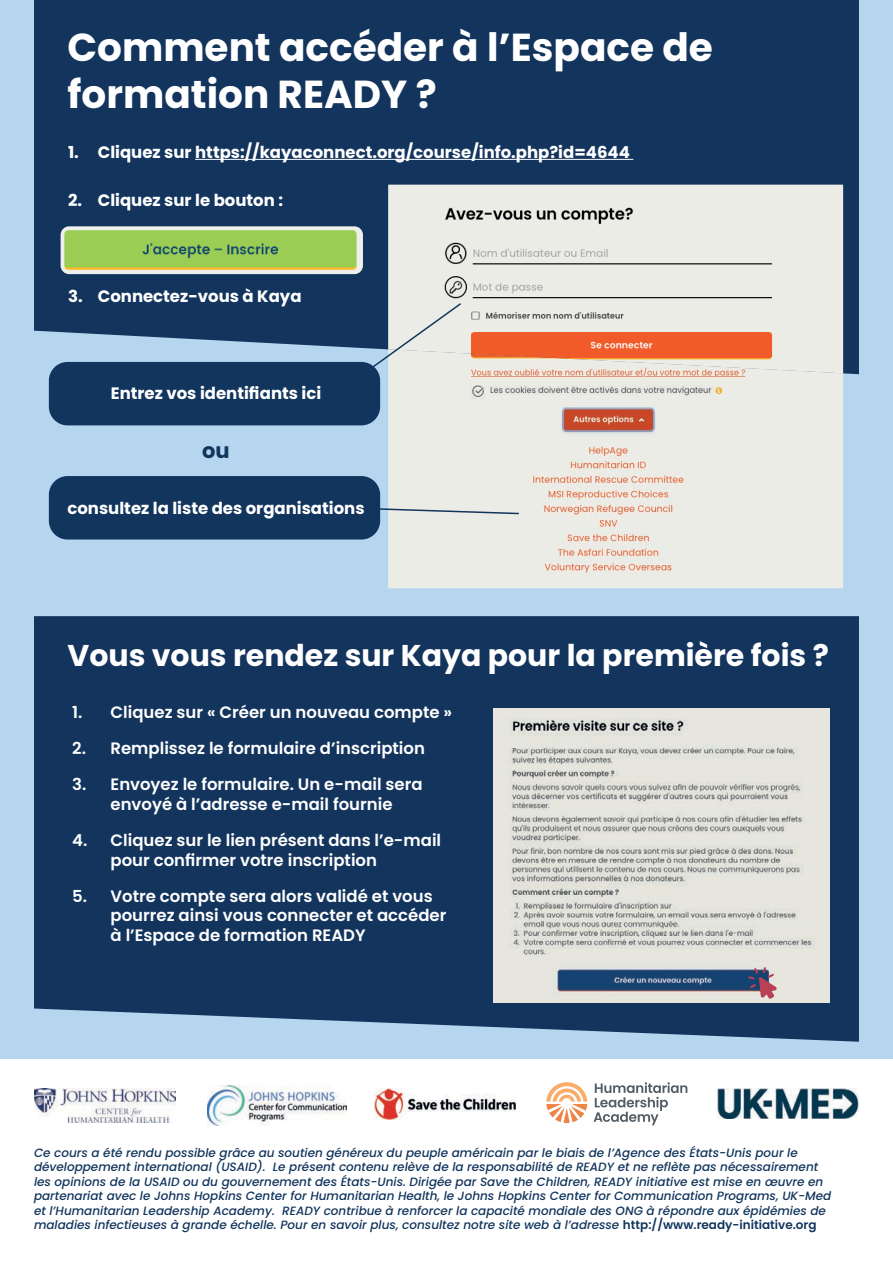
<style>
.page{position:relative;width:893px;height:1263px;background:#fff}
.page>*{position:absolute;margin:0;border:0;box-sizing:border-box;transform-origin:0 0}
.t1{font:700 39px/46.8px "Poppins";color:#fff}
.t2{font:700 30px "Poppins";color:#fff}
.t3{font:700 21px "Poppins";color:#12355d}
.t4{font:600 16.5px/19.8px "Poppins";color:#fff}
.t5{font:700 16.5px "Poppins";color:#fff}
.t6{font:italic 500 12px/14.4px "Poppins";color:#12355d}
.s1{font-weight:600;font-style:normal}
</style>
<div class="page">
<div style="left:0;top:0;width:893px;height:1059px;background:#b5d6ee"></div>
<div style="left:34px;top:0;width:825px;height:374px;background:#13345d"></div>
<hr style="left:195px;top:159px;width:438px;height:1px;background:#fff">
<div style="left:34px;top:616px;width:825px;height:426px;background:#13345d"></div>
<img style="left:61px;top:226px;width:302px;height:48px">
<img style="left:388px;top:373px;width:455px;height:215px">
<img style="left:388px;top:185px;width:455px;height:188px">
<img style="left:493px;top:708px;width:337px;height:294px">
<div style="left:50px;top:363px;width:329px;height:62px;background:#12355d;border-radius:18px"></div>
<div style="left:49px;top:362px;width:331px;height:63px;border:2px solid #12355d;border-radius:18px"></div>
<div style="left:50px;top:477px;width:329px;height:62px;background:#12355d;border-radius:18px"></div>
<div style="left:49px;top:476px;width:331px;height:63px;border:2px solid #12355d;border-radius:18px"></div>
<svg style="left:377px;top:506px;width:143px;height:9px"></svg>
<svg style="left:334px;top:302px;width:129px;height:94px"></svg>
<img style="left:34px;top:1089px;width:141px;height:33px">
<img style="left:375px;top:1089px;width:141px;height:30px">
<img style="left:718px;top:1088px;width:141px;height:31px">
<svg style="left:594px;top:1082px;width:93px;height:43px"></svg>
<svg style="left:546px;top:1082px;width:41px;height:41px"></svg>
<img style="left:207px;top:1086px;width:139px;height:39px">
<svg style="left:748px;top:967px;width:29px;height:32px"></svg>
<h1 class="t1" style="left:67px;top:25px;width:647px">Comment accéder à l’Espace de formation READY ?</h1>
<h3 class="t5" style="left:68px;top:143px;width:563px">1. Cliquez sur https://kayaconnect.org/course/info.php?id=4644</h3>
<h3 class="t5" style="left:68px;top:191px;width:217px">2. Cliquez sur le bouton :</h3>
<h3 class="t5" style="left:68px;top:287px;width:235px">3. Connectez-vous à Kaya</h3>
<h3 class="t5" style="left:111px;top:384px;width:212px">Entrez vos identifiants ici</h3>
<h3 class="t3" style="left:202px;top:439px;width:29px">ou</h3>
<h3 class="t5" style="left:67px;top:498px;width:299px">consultez la liste des organisations</h3>
<h2 class="t2" style="left:67px;top:638px;width:763px">Vous vous rendez sur Kaya pour la première fois ?</h2>
<h3 class="t4" style="left:72px;top:702px;width:381px">1. Cliquez sur « Créer un nouveau compte »</h3>
<h3 class="t4" style="left:72px;top:738px;width:354px">2. Remplissez le formulaire d’inscription</h3>
<h3 class="t4" style="left:72px;top:774px;width:352px;text-align:center">3. Envoyez le formulaire. Un e-mail sera envoyé à l’adresse e-mail fournie</h3>
<h3 class="t4" style="left:111px;top:830px;width:332px;text-indent:-38px">4. Cliquez sur le lien présent dans l’e-mail pour confirmer votre inscription</h3>
<h3 class="t4" style="left:111px;top:886px;width:337px;text-indent:-38px">5. Votre compte sera alors validé et vous pourrez ainsi vous connecter et accéder à l’Espace de formation READY</h3>
<p class="t6" style="left:34px;top:1145px;width:799px">Ce cours a été rendu possible grâce au soutien généreux du peuple américain par le biais de l’Agence des États-Unis pour le développement international (USAID). Le présent contenu relève de la responsabilité de READY et ne reflète pas nécessairement les opinions de la USAID ou du gouvernement des États-Unis. Dirigée par Save the Children, READY initiative est mise en œuvre en partenariat avec le Johns Hopkins Center for Humanitarian Health, le Johns Hopkins Center for Communication Programs, UK-Med et l’Humanitarian Leadership Academy. READY contribue à renforcer la capacité mondiale des ONG à répondre aux épidémies de maladies infectieuses à grande échelle. Pour en savoir plus, consultez notre site web à l’adresse <span class="s1">http://www.ready-initiative.org</span></p>
</div>
